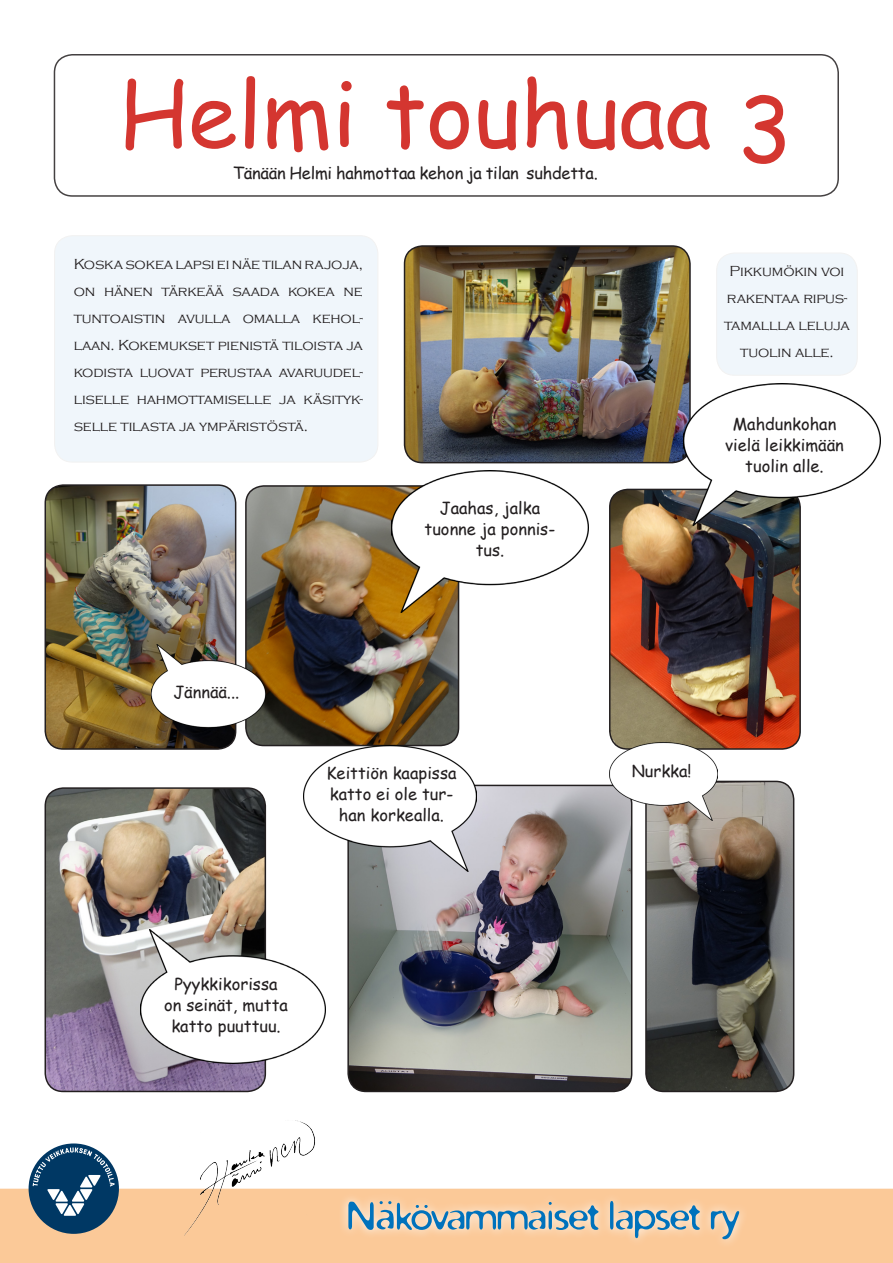
<style>
.page{position:relative;width:893px;height:1263px;background:#fff}
.page>*{position:absolute;margin:0;border:0;box-sizing:border-box;transform-origin:0 0}
.Otsikko_1{font:90px "Comic Sans MS";color:#d43630}
.leipa1{font:16.5px/21px "Comic Sans MS";color:#231f20;text-align:center}
.Reimakka{font:300 15px/27px "Copperplate Gothic";letter-spacing:-.01em;color:#231f20;text-align:justify}
</style>
<div class="page">
<div style="left:0;top:1189px;width:893px;height:74px;background:#fbc998"></div>
<div style="left:339px;top:1192px;width:409px;height:56px;background:#fbc998"></div>
<svg style="left:348px;top:1201px;width:391px;height:38px"></svg>
<svg style="left:29px;top:1143px;width:90px;height:91px"></svg>
<div style="left:54px;top:54px;width:785px;height:143px;border:2px solid #231f20;border-radius:18px"></div>
<img style="left:45px;top:485px;width:191px;height:264px">
<div style="left:45px;top:484px;width:191px;height:266px;border:2px solid #231f20;border-radius:18px"></div>
<img style="left:405px;top:246px;width:283px;height:217px">
<div style="left:404px;top:245px;width:287px;height:218px;border:2px solid #231f20;border-radius:18px"></div>
<img style="left:350px;top:788px;width:282px;height:303px">
<div style="left:347px;top:785px;width:285px;height:307px;border:2px solid #231f20;border-radius:18px"></div>
<img style="left:45px;top:788px;width:220px;height:303px">
<div style="left:45px;top:787px;width:221px;height:305px;border:2px solid #231f20;border-radius:18px"></div>
<img style="left:646px;top:781px;width:148px;height:310px">
<div style="left:645px;top:781px;width:149px;height:311px;border:2px solid #231f20;border-radius:18px"></div>
<img style="left:610px;top:489px;width:190px;height:258px">
<div style="left:609px;top:489px;width:192px;height:261px;border:2px solid #231f20;border-radius:18px"></div>
<img style="left:246px;top:488px;width:213px;height:257px">
<div style="left:245px;top:485px;width:214px;height:261px;border:2px solid #231f20;border-radius:18px"></div>
<div style="left:55px;top:236px;width:323px;height:226px;background:#f0f6fb;border-radius:18px"></div>
<div style="left:54px;top:235px;width:324px;height:228px;border:1px solid #231f20;border-radius:18px"></div>
<img style="left:684px;top:383px;width:197px;height:143px">
<div style="left:717px;top:253px;width:140px;height:122px;background:#f0f6fb;border-radius:18px"></div>
<div style="left:716px;top:252px;width:142px;height:124px;border:1px solid #231f20;border-radius:18px"></div>
<img style="left:391px;top:470px;width:197px;height:143px">
<img style="left:304px;top:745px;width:173px;height:126px">
<img style="left:610px;top:742px;width:108px;height:78px">
<img style="left:140px;top:929px;width:186px;height:134px">
<img style="left:152px;top:645px;width:113px;height:82px">
<img style="left:179px;top:1120px;width:139px;height:119px">
<p class="Otsikko_1" style="left:119px;top:48px;width:675px">Helmi touhuaa 3</p>
<p class="leipa1" style="left:233px;top:162px;width:366px">Tänään Helmi hahmottaa kehon ja tilan suhdetta.</p>
<p class="Reimakka" style="left:74px;top:251px;width:291px">Koska sokea lapsi ei näe tilan rajoja, on hänen tärkeää saada kokea ne tuntoaistin avulla omalla kehol&shy;laan. Kokemukset pienistä tiloista ja kodista luovat perustaa avaruudel&shy;liselle hahmottamiselle ja käsityk&shy;selle tilasta ja ympäristöstä.</p>
<p class="Reimakka" style="left:724px;top:258px;width:127px;text-align:center">Pikkumökin voi rakentaa ripus&shy;tamallla leluja tuolin alle.</p>
<p class="leipa1" style="left:725px;top:413px;width:120px">Mahdunkohan vielä leikkimään tuolin alle.</p>
<p class="leipa1" style="left:173px;top:681px;width:67px">Jännää...</p>
<p class="leipa1" style="left:425px;top:497px;width:132px">Jaahas, jalka tuonne ja ponnis&shy;tus.</p>
<p class="leipa1" style="left:327px;top:762px;width:131px">Keittiön kaapissa katto ei ole tur&shy;han korkealla.</p>
<p class="leipa1" style="left:632px;top:760px;width:61px">Nurkka!</p>
<p class="leipa1" style="left:164px;top:972px;width:125px">Pyykkikorissa on seinät, mutta katto puuttuu.</p>
</div>
